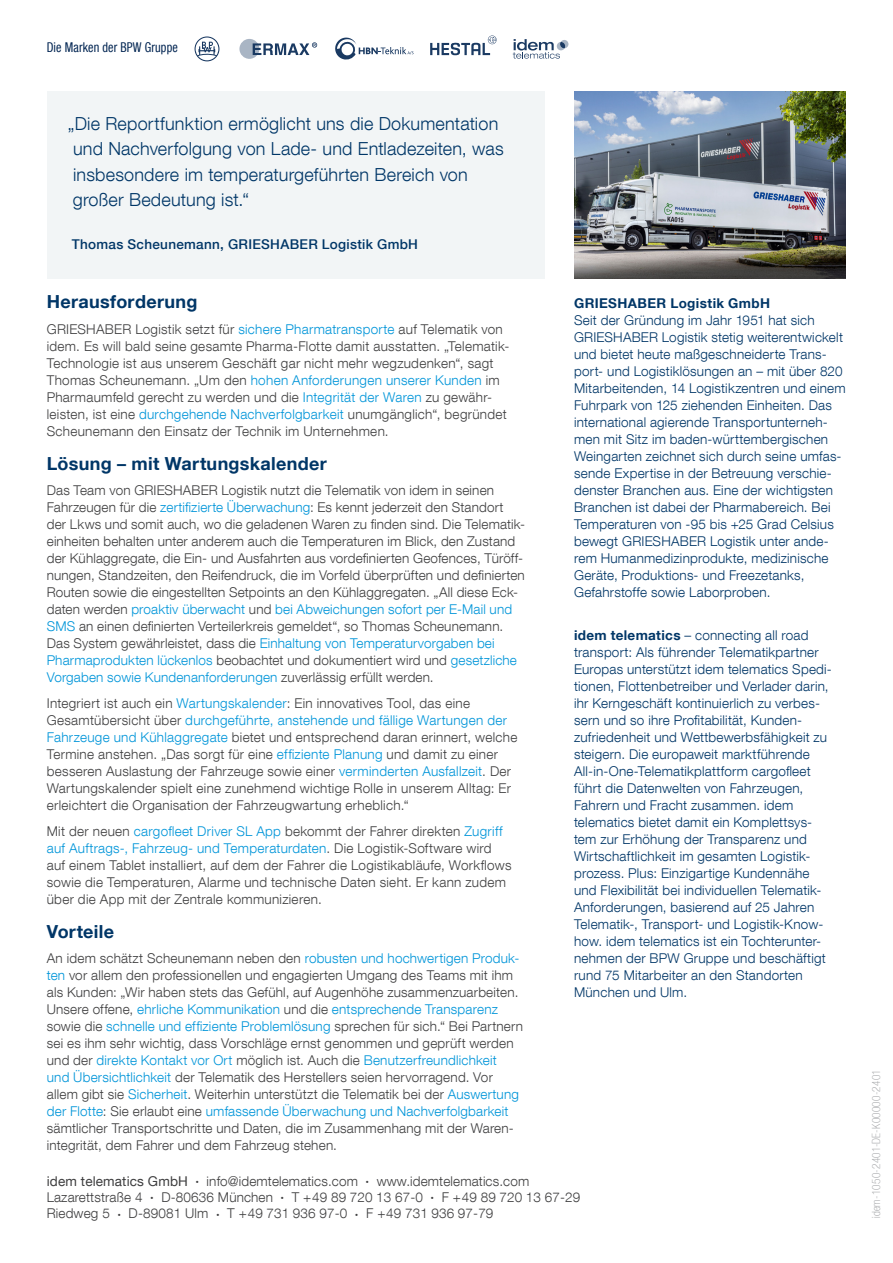
<style>
.page{position:relative;width:893px;height:1263px;background:#fff}
.page>*{position:absolute;margin:0;border:0;box-sizing:border-box;transform-origin:0 0}
.t1{font:300 18px/25.5px "Helvetica Neue LT Com";letter-spacing:.01em;color:#003667}
.t2{font:700 18px "Helvetica Neue LT Com";letter-spacing:.015em;color:#003667}
.t3{font:300 13.5px/17px "Helvetica Neue LT Com";letter-spacing:.015em;color:#3e3e3f}
.t4{font:300 13.5px/17px "Helvetica Neue LT Com";letter-spacing:.015em;color:#003667}
.t5{font:500 13.5px "Helvetica Neue LT Com";letter-spacing:.025em;color:#003667}
.t6{font:700 13.5px "Helvetica Neue LT Com";letter-spacing:.03em;color:#003667}
.t7{font:condensed 13.5px "Helvetica Neue LT Com";letter-spacing:.01em;color:#002451;scale:.9 1}
.t8{font:13.5px "Helvetica Neue LT Com";letter-spacing:.01em;color:#3e3e3f}
.t9{font:100 condensed 11.25px "Helvetica Neue LT Com";letter-spacing:.02em;color:#939598}
.s1{color:#0095d9}
.s2{font-weight:700}
.s3{font-weight:100;font-stretch:condensed;font-size:6px}
</style>
<div class="page">
<div style="left:47px;top:91px;width:497px;height:187px;background:#f2f5f6"></div>
<img style="left:574px;top:91px;width:272px;height:187px">
<div style="left:239px;top:39px;width:20px;height:20px;background:linear-gradient(to bottom,#a9b5c4,#adb8c6);border-radius:50%"></div>
<svg style="left:430px;top:36px;width:67px;height:19px"></svg>
<svg style="left:335px;top:37px;width:78px;height:23px"></svg>
<svg style="left:253px;top:42px;width:64px;height:13px"></svg>
<svg style="left:195px;top:36px;width:24px;height:25px"></svg>
<svg style="left:513px;top:39px;width:55px;height:20px"></svg>
<p class="t7" style="left:47px;top:39px;width:147px">Die Marken der BPW Gruppe</p>
<h1 class="t1" style="left:68px;top:110px;width:437px">„Die Reportfunktion ermöglicht uns die Dokumentation und Nachverfolgung von Lade- und Entladezeiten, was insbesondere im temperaturgeführten Bereich von großer Bedeutung ist.“</h1>
<p class="t5" style="left:72px;top:236px;width:348px">Thomas Scheunemann, GRIESHABER Logistik GmbH</p>
<h1 class="t2" style="left:47px;top:290px;width:152px">Herausforderung</h1>
<p class="t3" style="left:47px;top:320px;width:464px">GRIESHABER Logistik setzt für <span class="s1">sichere Pharmatransporte</span> auf Telematik von idem. Es will bald seine gesamte Pharma-Flotte damit ausstatten. „Telematik-Technologie ist aus unserem Geschäft gar nicht mehr wegzudenken“, sagt Thomas Scheunemann. „Um den <span class="s1">hohen Anforderungen unserer Kunden</span> im Pharmaumfeld gerecht zu werden und die <span class="s1">Integrität der Waren</span> zu gewähr&shy;leisten, ist eine <span class="s1">durchgehende Nachverfolgbarkeit</span> unumgänglich“, begründet Scheunemann den Einsatz der Technik im Unternehmen.</p>
<h1 class="t2" style="left:47px;top:452px;width:281px">Lösung – mit Wartungskalender</h1>
<p class="t3" style="left:47px;top:482px;width:479px">Das Team von GRIESHABER Logistik nutzt die Telematik von idem in seinen Fahrzeugen für die <span class="s1">zertifizierte Überwachung</span>: Es kennt jederzeit den Standort der Lkws und somit auch, wo die geladenen Waren zu finden sind. Die Telematik&shy;einheiten behalten unter anderem auch die Temperaturen im Blick, den Zustand der Kühlaggregate, die Ein- und Ausfahrten aus vordefinierten Geofences, Türöff&shy;nungen, Standzeiten, den Reifendruck, die im Vorfeld überprüften und definierten Routen sowie die eingestellten Setpoints an den Kühlaggregaten. „All diese Eck&shy;daten werden <span class="s1">proaktiv überwacht</span> und <span class="s1">bei Abweichungen sofort per E-Mail und SMS</span> an einen definierten Verteilerkreis gemeldet“, so Thomas Scheunemann.<br>Das System gewährleistet, dass die <span class="s1">Einhaltung von Temperaturvorgaben bei Pharmaprodukten lückenlos</span> beobachtet und dokumentiert wird und <span class="s1">gesetzliche Vorgaben sowie Kundenanforderungen</span> zuverlässig erfüllt werden.</p>
<p class="t3" style="left:47px;top:694px;width:472px">Integriert ist auch ein <span class="s1">Wartungskalender</span>: Ein innovatives Tool, das eine Gesamtübersicht über <span class="s1">durchgeführte, anstehende und fällige Wartungen der Fahrzeuge und Kühlaggregate</span> bietet und entsprechend daran erinnert, welche Termine anstehen. „Das sorgt für eine <span class="s1">effiziente Planung</span> und damit zu einer besseren Auslastung der Fahrzeuge sowie einer <span class="s1">verminderten Ausfallzeit</span>. Der Wartungskalender spielt eine zunehmend wichtige Rolle in unserem Alltag: Er erleichtert die Organisation der Fahrzeugwartung erheblich.“</p>
<p class="t3" style="left:47px;top:822px;width:466px">Mit der neuen <span class="s1">cargofleet Driver SL App</span> bekommt der Fahrer direkten <span class="s1">Zugriff auf Auftrags-, Fahrzeug- und Temperaturdaten</span>. Die Logistik-Software wird auf einem Tablet installiert, auf dem der Fahrer die Logistikabläufe, Workflows sowie die Temperaturen, Alarme und technische Daten sieht. Er kann zudem über die App mit der Zentrale kommunizieren.</p>
<h1 class="t2" style="left:47px;top:920px;width:69px">Vorteile</h1>
<p class="t3" style="left:47px;top:949px;width:478px">An idem schätzt Scheunemann neben den <span class="s1">robusten und hochwertigen Produk&shy;ten</span> vor allem den professionellen und engagierten Umgang des Teams mit ihm als Kunden: „Wir haben stets das Gefühl, auf Augenhöhe zusammenzuarbeiten.<br>Unsere offene, <span class="s1">ehrliche Kommunikation</span> und die <span class="s1">entsprechende Transparenz </span>sowie die <span class="s1">schnelle und effiziente Problemlösung</span> sprechen für sich.“ Bei Partnern sei es ihm sehr wichtig, dass Vorschläge ernst genommen und geprüft werden und der <span class="s1">direkte Kontakt vor Ort</span> möglich ist. Auch die <span class="s1">Benutzerfreundlichkeit<br>und Übersichtlichkeit</span> der Telematik des Herstellers seien hervorragend. Vor allem gibt sie <span class="s1">Sicherheit</span>. Weiterhin unterstützt die Telematik bei der <span class="s1">Auswertung der Flotte</span>: Sie erlaubt eine <span class="s1">umfassende Überwachung und Nachverfolgbarkeit </span>sämtlicher Transportschritte und Daten, die im Zusammenhang mit der Waren&shy;integrität, dem Fahrer und dem Fahrzeug stehen.</p>
<p class="t6" style="left:574px;top:295px;width:198px">GRIESHABER Logistik GmbH</p>
<p class="t4" style="left:574px;top:312px;width:273px">Seit der Gründung im Jahr 1951 hat sich GRIESHABER Logistik stetig weiterentwickelt und bietet heute maßgeschneiderte Trans&shy;port- und Logistiklösungen an – mit über 820<br>Mitarbeitenden, 14 Logistikzentren und einem Fuhrpark von 125 ziehenden Einheiten. Das international agierende Transportunterneh&shy;men mit Sitz im baden-württembergischen Weingarten zeichnet sich durch seine umfas&shy;sende Expertise in der Betreuung verschie&shy;denster Branchen aus. Eine der wichtigsten Branchen ist dabei der Pharmabereich. Bei Temperaturen von -95 bis +25 Grad Celsius bewegt GRIESHABER Logistik unter ande&shy;rem Humanmedizinprodukte, medizinische Geräte, Produktions- und Freezetanks, Gefahrstoffe sowie Laborproben.</p>
<p class="t4" style="left:574px;top:626px;width:259px"><span class="s2">idem telematics</span> – connecting all road transport: Als führender Telematikpartner Europas unterstützt idem telematics Spedi&shy;tionen, Flottenbetreiber und Verlader darin, ihr Kerngeschäft kontinuierlich zu verbes&shy;sern und so ihre Profitabilität, Kunden&shy;zufriedenheit und Wettbewerbsfähigkeit zu steigern. Die europaweit marktführende All-in-One-Telematikplattform cargofleet führt die Datenwelten von Fahrzeugen, Fahrern und Fracht zusammen. idem telematics bietet damit ein Komplettsys&shy;tem zur Erhöhung der Transparenz und Wirtschaftlichkeit im gesamten Logistik&shy;prozess. Plus: Einzigartige Kundennähe und Flexibilität bei individuellen Telematik-Anforderungen, basierend auf 25 Jahren Telematik-, Transport- und Logistik-Know&shy;how. idem telematics ist ein Tochterunter&shy;nehmen der BPW Gruppe und beschäftigt rund 75 Mitarbeiter an den Standorten München und Ulm.</p>
<p class="t8" style="left:47px;top:1173px;width:143px">idem telematics GmbH</p>
<p class="t3" style="left:196px;top:1172px;width:164px"><span class="s3">•</span> info@idemtelematics.com</p>
<p class="t3" style="left:366px;top:1172px;width:165px"><span class="s3">•</span> www.idemtelematics.com</p>
<p class="t3" style="left:47px;top:1188px;width:97px">Lazarettstraße 4</p>
<p class="t3" style="left:150px;top:1188px;width:124px"><span class="s3">•</span> D-80636 München</p>
<p class="t3" style="left:281px;top:1188px;width:144px"><span class="s3">•</span> T +49 89 720 13 67-0</p>
<p class="t3" style="left:431px;top:1188px;width:151px"><span class="s3">•</span> F +49 89 720 13 67-29</p>
<p class="t3" style="left:47px;top:1205px;width:65px">Riedweg 5</p>
<p class="t3" style="left:118px;top:1205px;width:92px"><span class="s3">•</span> D-89081 Ulm</p>
<p class="t3" style="left:216px;top:1205px;width:132px"><span class="s3">•</span> T +49 731 936 97-0</p>
<p class="t3" style="left:355px;top:1205px;width:140px"><span class="s3">•</span> F +49 731 936 97-79</p>
<p class="t9" style="left:870px;top:1218px;width:151px;rotate:-90deg">idem-1050-2401-DE-K00000-2401</p>
</div>
